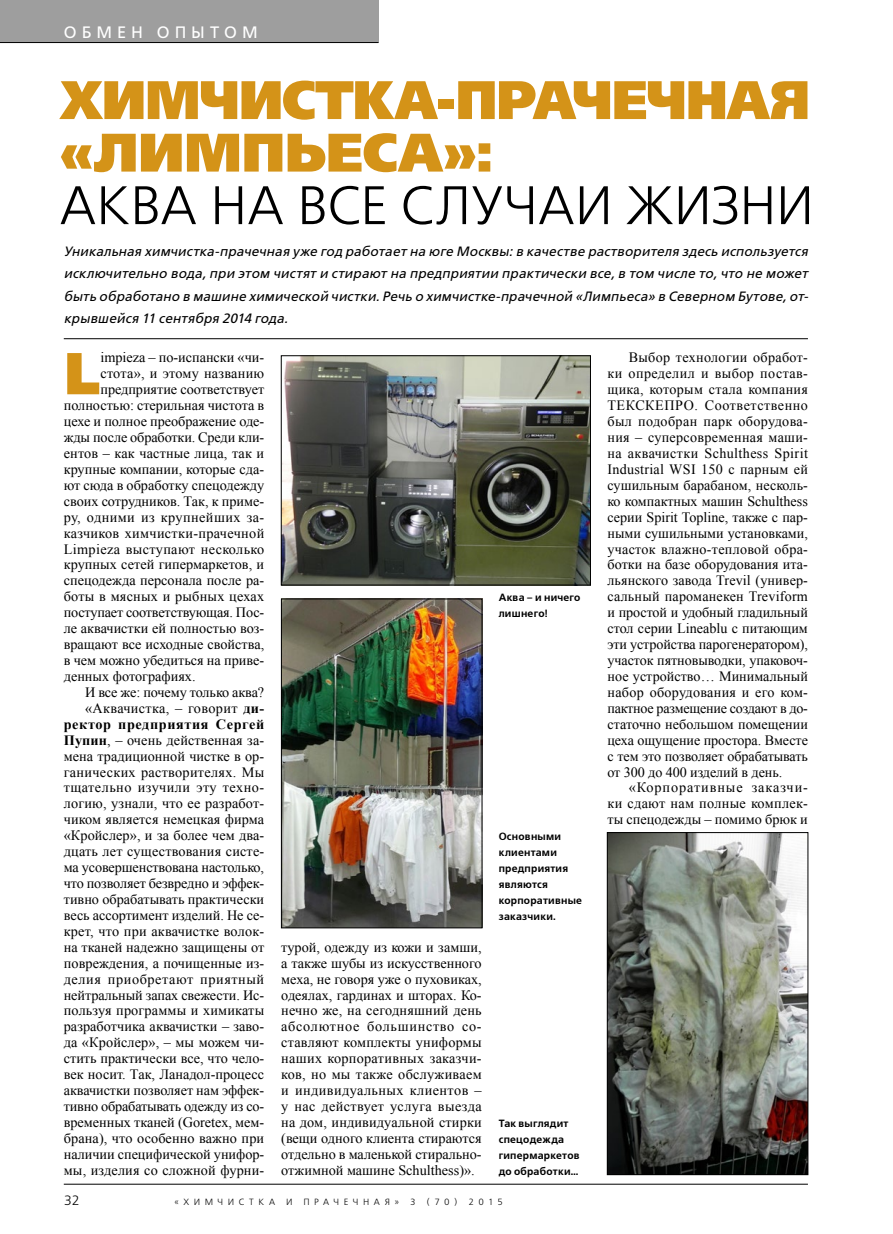
<style>
.page{position:relative;width:893px;height:1234px;background:#fff}
.page>*{position:absolute;margin:0;border:0;box-sizing:border-box;transform-origin:0 0}
.Normal_H_P_BKVZA{font:800 58.8px "Free Set";color:#d49318;scale:.91 1}
.ZAG{font:800 54px/52.5px "Free Set";letter-spacing:-.015em;color:#d49318;scale:.95 1}
.Rubrika_L{font:16.5px "Free Set";letter-spacing:.3em;color:#fff}
.Normal_H_P{font:14.25px/15.9px "Times New Roman";letter-spacing:-.005em;color:#000;text-align:justify}
.Normal_H_P_BKVZA-2{font:14.25px "Times New Roman";color:#000}
.Normal_H_P_BKVZA-3{font:14.25px "Times New Roman";letter-spacing:.025em;color:#000}
.Normal_H_P_BKVZA-4{font:14.25px "Times New Roman";letter-spacing:.03em;color:#000}
.Normal_H_P_BKVZA-5{font:14.25px "Times New Roman";letter-spacing:.02em;color:#000}
.Vrez{font:italic 13.5px/22.5px "Free Set";letter-spacing:.015em;color:#000;text-align:justify}
.Colon-DIG_L{font:300 13.5px "Free Set";color:#000}
.Expl{font:600 10.5px/15.9px "Free Set";letter-spacing:.025em;color:#000}
.Colon-DIG_L-2{font:300 9px "Free Set";letter-spacing:.5em;color:#000}
.s1{font-weight:300;color:#000}
.s2{font-weight:700}
</style>
<div class="page">
<div style="left:0;top:0;width:378px;height:43px;background:#9e9e9e"></div>
<hr style="left:0;top:42px;width:378px;height:1px;background:#000">
<hr style="left:64px;top:1183px;width:744px;height:1px;background:#000">
<hr style="left:64px;top:338px;width:744px;height:1px;background:#000">
<img style="left:283px;top:357px;width:306px;height:226px">
<div style="left:281px;top:355px;width:310px;height:230px;border:1px solid #000"></div>
<img style="left:283px;top:600px;width:197px;height:325px">
<div style="left:281px;top:598px;width:201px;height:329px;border:1px solid #000"></div>
<img style="left:609px;top:834px;width:197px;height:338px">
<div style="left:607px;top:832px;width:201px;height:342px;border:1px solid #000"></div>
<p class="Rubrika_L" style="left:64px;top:23px;width:195px">ОБМЕН ОПЫТОМ</p>
<p class="ZAG" style="left:60px;top:76px;width:796px">ХИМЧИСТКА-ПРАЧЕЧНАЯ «ЛИМПЬЕСА»:<br><span class="s1">АКВА НА ВСЕ СЛУЧАИ ЖИЗНИ</span></p>
<p class="Vrez" style="left:64px;top:240px;width:746px">Уникальная химчистка-прачечная уже год работает на юге Москвы: в качестве растворителя здесь используется исключительно вода, при этом чистят и стирают на предприятии практически все, в том числе то, что не может быть обработано в машине химической чистки. Речь о химчистке-прачечной «Лимпьеса» в Северном Бутове, от&shy;крывшейся 11 сентября 2014 года.</p>
<p class="Normal_H_P_BKVZA" style="left:64px;top:336px;width:41px">L</p>
<p class="Normal_H_P_BKVZA-2" style="left:100px;top:348px;width:165px">impieza – по-испански «чи-</p>
<p class="Normal_H_P_BKVZA-5" style="left:100px;top:364px;width:165px">стота», и этому названию</p>
<p class="Normal_H_P_BKVZA-2" style="left:100px;top:380px;width:165px">предприятие соответствует</p>
<p class="Normal_H_P_BKVZA-2" style="left:64px;top:396px;width:202px">полностью: стерильная чистота в</p>
<p class="Normal_H_P_BKVZA-2" style="left:64px;top:411px;width:202px">цехе и полное преображение оде-</p>
<p class="Normal_H_P_BKVZA-2" style="left:64px;top:427px;width:202px">жды после обработки. Среди кли-</p>
<p class="Normal_H_P_BKVZA-2" style="left:64px;top:443px;width:202px">ентов – как частные лица, так и</p>
<p class="Normal_H_P_BKVZA-2" style="left:64px;top:459px;width:202px">крупные компании, которые сда-</p>
<p class="Normal_H_P_BKVZA-2" style="left:64px;top:475px;width:202px">ют сюда в обработку спецодежду</p>
<p class="Normal_H_P_BKVZA-2" style="left:64px;top:491px;width:202px">своих сотрудников. Так, к приме-</p>
<p class="Normal_H_P_BKVZA-4" style="left:64px;top:507px;width:202px">ру, одними из крупнейших за-</p>
<p class="Normal_H_P_BKVZA-3" style="left:64px;top:523px;width:202px">казчиков химчистки-прачечной</p>
<p class="Normal_H_P_BKVZA-3" style="left:64px;top:539px;width:202px">Limpieza выступают несколько</p>
<p class="Normal_H_P_BKVZA-2" style="left:64px;top:555px;width:202px">крупных сетей гипермаркетов, и</p>
<p class="Normal_H_P_BKVZA-2" style="left:64px;top:571px;width:202px">спецодежда персонала после ра-</p>
<p class="Normal_H_P_BKVZA-2" style="left:64px;top:587px;width:202px">боты в мясных и рыбных цехах</p>
<p class="Normal_H_P_BKVZA-2" style="left:64px;top:602px;width:202px">поступает соответствующая. Пос-</p>
<p class="Normal_H_P_BKVZA-2" style="left:64px;top:618px;width:202px">ле аквачистки ей полностью воз-</p>
<p class="Normal_H_P_BKVZA-2" style="left:64px;top:634px;width:202px">вращают все исходные свойства,</p>
<p class="Normal_H_P_BKVZA-2" style="left:64px;top:650px;width:202px">в чем можно убедиться на приве-</p>
<p class="Normal_H_P_BKVZA-2" style="left:64px;top:666px;width:133px">денных фотографиях.</p>
<p class="Normal_H_P" style="left:85px;top:683px;width:181px">И все же: почему только аква?</p>
<p class="Normal_H_P" style="left:64px;top:699px;width:202px;text-indent:21px">«Аквачистка, – говорит <span class="s2">ди&shy;ректор предприятия Сергей Пупин</span>, – очень действенная за&shy;мена традиционной чистке в ор&shy;ганических растворителях. Мы тщательно изучили эту техно&shy;логию, узнали, что ее разработ&shy;чиком является немецкая фирма «Кройслер», и за более чем два&shy;дцать лет существования систе&shy;ма усовершенствована настолько, что позволяет безвредно и эффек&shy;тивно обрабатывать практически весь ассортимент изделий. Не се&shy;крет, что при аквачистке волок&shy;на тканей надежно защищены от повреждения, а почищенные из&shy;делия приобретают приятный нейтральный запах свежести. Ис&shy;пользуя программы и химикаты разработчика аквачистки – заво&shy;да «Кройслер», – мы можем чи&shy;стить практически все, что чело&shy;век носит. Так, Ланадол-процесс аквачистки позволяет нам эффек&shy;тивно обрабатывать одежду из со&shy;временных тканей (Goretex, мем&shy;брана), что особенно важно при наличии специфической унифор&shy;мы, изделия со сложной фурни-</p>
<p class="Expl" style="left:499px;top:590px;width:83px">Аква – и ничего лишнего!</p>
<p class="Normal_H_P" style="left:281px;top:938px;width:202px">турой, одежду из кожи и замши, а также шубы из искусственного меха, не говоря уже о пуховиках, одеялах, гардинах и шторах. Ко&shy;нечно же, на сегодняшний день абсолютное большинство со&shy;ставляют комплекты униформы наших корпоративных заказчи&shy;ков, но мы также обслуживаем и индивидуальных клиентов – у нас действует услуга выезда на дом, индивидуальной стирки (вещи одного клиента стираются отдельно в маленькой стирально&shy;отжимной машине Schulthess)».</p>
<p class="Expl" style="left:499px;top:828px;width:85px">Основными клиентами предприятия являются корпоративные заказчики.</p>
<p class="Expl" style="left:499px;top:1115px;width:82px">Так выглядит спецодежда гипермаркетов до обработки…</p>
<p class="Colon-DIG_L" style="left:64px;top:1192px;width:17px">32</p>
<p class="Colon-DIG_L-2" style="left:174px;top:1196px;width:330px">«ХИМЧИСТКА И ПРАЧЕЧНАЯ» 3 (70) 2015</p>
<p class="Normal_H_P" style="left:607px;top:349px;width:202px;text-indent:21px">Выбор технологии обработ&shy;ки определил и выбор постав&shy;щика, которым стала компания ТЕКСКЕПРО. Соответственно был подобран парк оборудова&shy;ния – суперсовременная маши&shy;на аквачистки Schulthess Spirit Industrial WSI 150 с парным ей сушильным барабаном, несколь&shy;ко компактных машин Schulthess серии Spirit Topline, также с пар&shy;ными сушильными установками, участок влажно-тепловой обра&shy;ботки на базе оборудования ита&shy;льянского завода Trevil (универ&shy;сальный пароманекен Treviform и простой и удобный гладильный стол серии Lineablu с питающим эти устройства парогенератором), участок пятновыводки, упаковоч&shy;ное устройство… Минимальный набор оборудования и его ком&shy;пактное размещение создают в до&shy;статочно небольшом помещении цеха ощущение простора. Вместе с тем это позволяет обрабатывать от 300 до 400 изделий в день.</p>
<p class="Normal_H_P" style="left:607px;top:779px;width:202px;text-indent:21px">«Корпоративные заказчи&shy;ки сдают нам полные комплек&shy;ты спецодежды – помимо брюк и</p>
</div>
